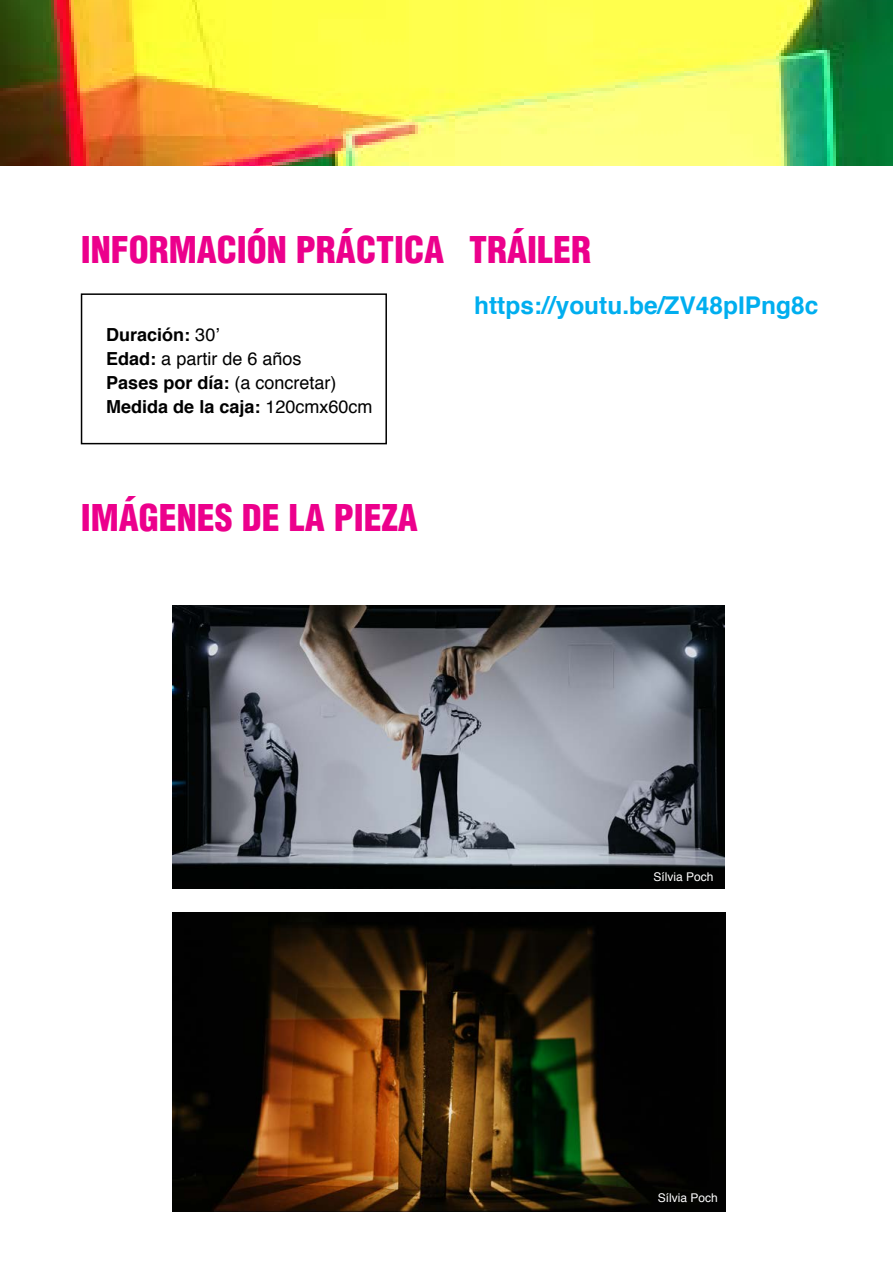
<style>
.page{position:relative;width:893px;height:1263px;background:#fff}
.page>*{position:absolute;margin:0;border:0;box-sizing:border-box;transform-origin:0 0}
.t1{font:900 condensed 36px "Helvetica";color:#ec008c}
.t2{font:700 24.45px "Helvetica";color:#00aeef}
.t3{font:700 18px/24px "Helvetica";color:#000}
.t4{font:12px "Helvetica";color:#fff}
.s1{font-weight:400}
</style>
<div class="page">
<img style="left:0;top:0;width:893px;height:166px">
<div style="left:81px;top:293px;width:306px;height:151px;border:2px solid #000"></div>
<img style="left:172px;top:606px;width:552px;height:283px">
<img style="left:172px;top:912px;width:553px;height:299px">
<h1 class="t1" style="left:81px;top:227px;width:512px">INFORMACIÓN PRÁCTICA TRÁILER</h1>
<p class="t3" style="left:106px;top:323px;width:268px">Duración: <span class="s1">30’<br></span>Edad: <span class="s1">a partir de 6 años<br></span>Pases por día: <span class="s1">(a concretar)<br></span>Medida de la caja: <span class="s1">120cmx60cm</span></p>
<h1 class="t1" style="left:81px;top:495px;width:339px">IMÁGENES DE LA PIEZA</h1>
<h2 class="t2" style="left:474px;top:286px;width:346px">https://youtu.be/ZV48pIPng8c</h2>
<p class="t4" style="left:653px;top:868px;width:62px">Sílvia Poch</p>
<p class="t4" style="left:658px;top:1189px;width:62px">Sílvia Poch</p>
</div>
